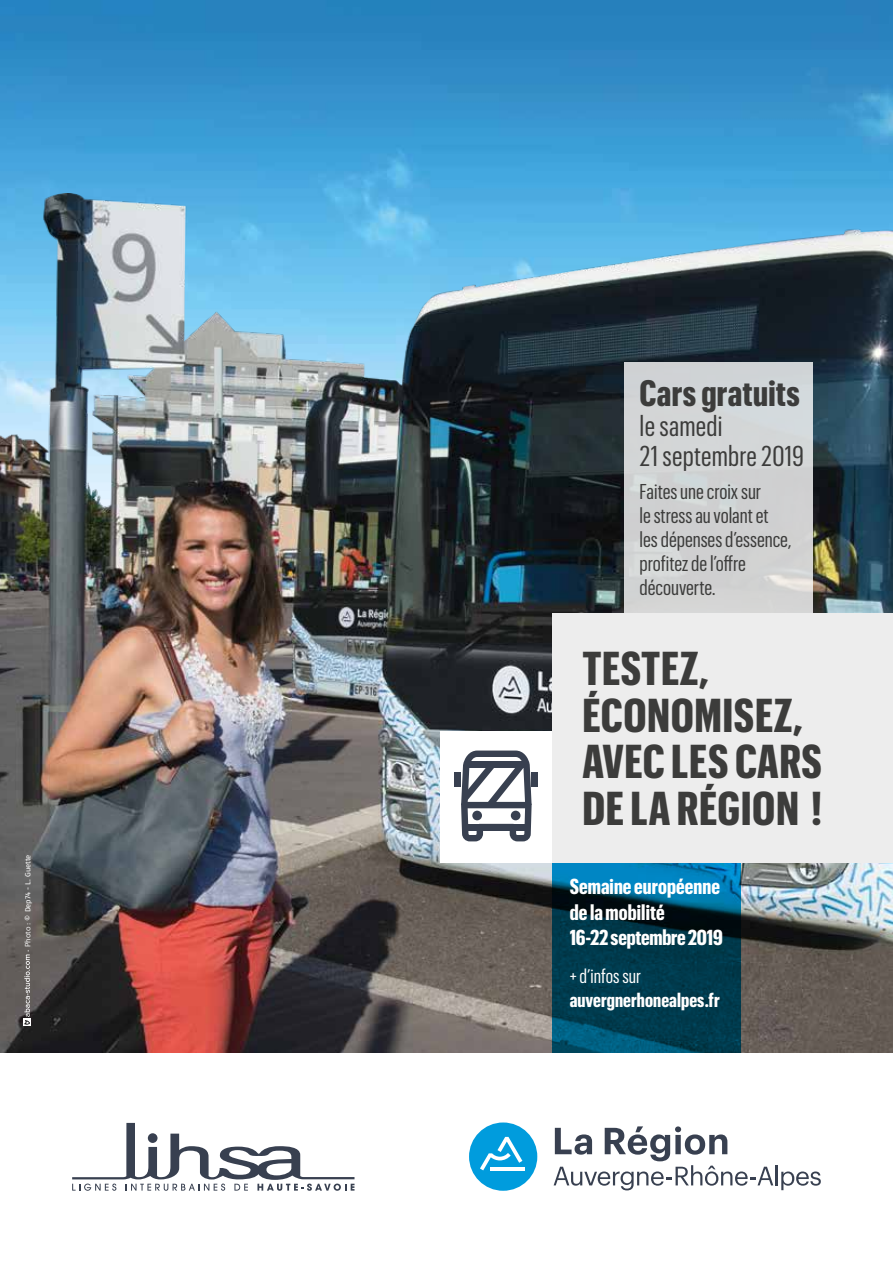
<style>
.page{position:relative;width:893px;height:1263px;background:#fff}
.page>*{position:absolute;margin:0;border:0;box-sizing:border-box;transform-origin:0 0}
.t1{font:700 46.5px/46.5px "Graphik X Cond";letter-spacing:.01em;color:#3c3c3b}
.t2{font:700 36px "Graphik X Cond";letter-spacing:.01em;color:#3c3c3b}
.t3{font:28.05px/29.8px "Graphik X Cond";letter-spacing:.01em;color:#3c3c3b}
.t4{font:700 21.15px/25.5px "Graphik X Cond";letter-spacing:.005em;color:#fff}
.t5{font:21px/24px "Graphik X Cond";color:#3c3c3b}
.t6{font:700 19.35px "Graphik X Cond";letter-spacing:.005em;color:#fff}
.t7{font:19.35px "Graphik X Cond";letter-spacing:.005em;color:#fff}
.t8{font:7.5px "Fira Sans";color:#fff}
.s1{font-family:"Graphik"}
</style>
<div class="page">
<img style="left:0;top:0;width:893px;height:193px">
<img style="left:0;top:193px;width:893px;height:859px">
<svg style="left:554px;top:1126px;width:219px;height:64px"></svg>
<hr style="left:776px;top:1165px;width:2px;height:20px;background:#384050">
<svg style="left:781px;top:1171px;width:40px;height:19px"></svg>
<div style="left:469px;top:1122px;width:68px;height:69px;background:#009cdd;border-radius:50%"></div>
<svg style="left:480px;top:1137px;width:42px;height:33px"></svg>
<div style="left:23px;top:1019px;width:8px;height:7px;background:#fff"></div>
<svg style="left:24px;top:954px;width:6px;height:71px"></svg>
<div style="left:625px;top:362px;width:188px;height:254px;background:#d2d4d5"></div>
<svg style="left:552px;top:863px;width:188px;height:189px;background:#00445d"></svg>
<div style="left:440px;top:731px;width:112px;height:132px;background:#fff"></div>
<div style="left:552px;top:613px;width:341px;height:250px;background:#ededed"></div>
<div style="left:455px;top:772px;width:6px;height:14px;background:#384050"></div>
<div style="left:532px;top:772px;width:6px;height:14px;background:#384050"></div>
<svg style="left:461px;top:750px;width:71px;height:91px"></svg>
<svg style="left:72px;top:1123px;width:282px;height:68px"></svg>
<div style="left:148px;top:1133px;width:10px;height:10px;background:#384050;border-radius:50%"></div>
<p class="t8" style="left:23px;top:952px;width:99px;rotate:-90deg"><span class="s1">- Photo :</span> © Dep74 - L. Guette</p>
<h2 class="t2" style="left:640px;top:368px;width:162px">Cars gratuits</h2>
<h3 class="t3" style="left:640px;top:409px;width:166px">le samedi<br>21 septembre 2019</h3>
<p class="t5" style="left:640px;top:478px;width:154px">Faites une croix sur<br>le stress au volant et les dépenses d’essence, profitez de l’offre découverte.</p>
<h1 class="t1" style="left:582px;top:642px;width:241px">TESTEZ,<br>ÉCONOMISEZ,<br>AVEC LES CARS<br>DE LA RÉGION !</h1>
<p class="t4" style="left:570px;top:872px;width:155px">Semaine européenne de la mobilité<br>16-22 septembre 2019</p>
<p class="t7" style="left:570px;top:963px;width:73px">+ d’infos sur</p>
<p class="t6" style="left:570px;top:986px;width:152px">auvergnerhonealpes.fr</p>
</div>
